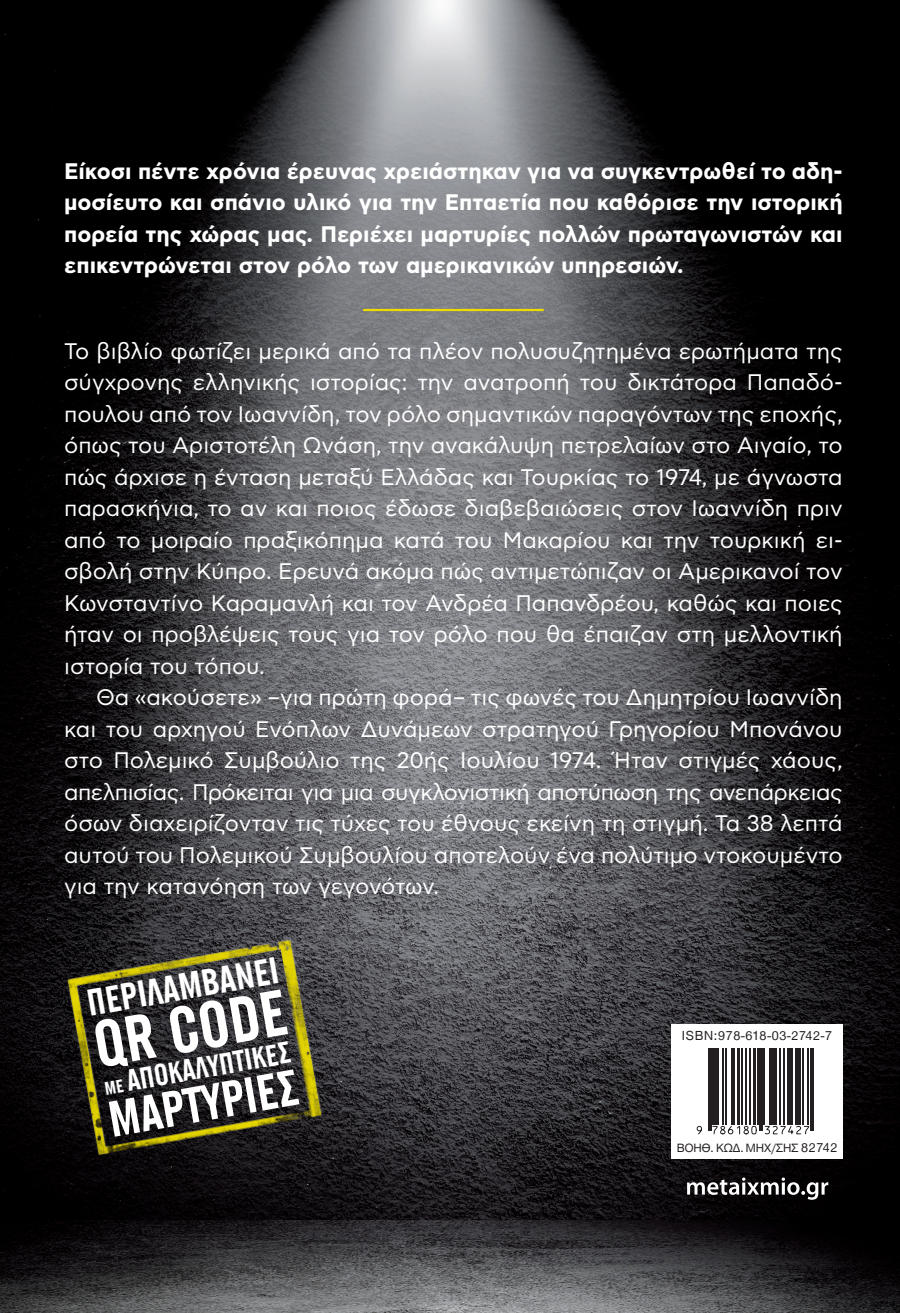
<style>
.page{position:relative;width:900px;height:1313px;background:#fff}
.page>*{position:absolute;margin:0;border:0;box-sizing:border-box;transform-origin:0 0}
.t1{font:72.67px "CF Blast Gothic Mini";color:#fff}
.t2{font:56.7px "CF Blast Gothic Mini";color:#fff}
.t3{font:42.07px "CF Blast Gothic Mini";color:#fff}
.t4{font:33.75px "CF Blast Gothic Mini";color:#fff}
.t5{font:22.5px/31.5px "CF Asty Std";color:#fff;text-align:justify}
.t6{font:700 22.5px/31.5px "CF Asty Std";letter-spacing:-.005em;color:#fff;text-align:justify}
.t7{font:13.5px "Helvetica Neue Greek";letter-spacing:.05em;color:#231f20}
.t8{font:12.38px "Helvetica Neue Greek";color:#231f20}
.s1{font-size:20.47px}
.s2{font-size:13.5px}
</style>
<div class="page">
<img style="left:0;top:0;width:899px;height:1313px">
<div style="left:671px;top:1024px;width:171px;height:134px;background:#fff"></div>
<svg style="left:709px;top:1048px;width:105px;height:83px"></svg>
<hr style="left:707px;top:1048px;width:2px;height:82px;background:#231f20">
<hr style="left:710px;top:1048px;width:1px;height:82px;background:#231f20">
<hr style="left:712px;top:1048px;width:3px;height:77px;background:#231f20">
<hr style="left:716px;top:1048px;width:3px;height:77px;background:#231f20">
<hr style="left:722px;top:1048px;width:1px;height:77px;background:#231f20">
<hr style="left:725px;top:1048px;width:1px;height:77px;background:#231f20">
<hr style="left:731px;top:1048px;width:1px;height:77px;background:#231f20">
<hr style="left:733px;top:1048px;width:1px;height:77px;background:#231f20">
<hr style="left:736px;top:1048px;width:3px;height:77px;background:#231f20">
<hr style="left:741px;top:1048px;width:1px;height:77px;background:#231f20">
<hr style="left:745px;top:1048px;width:2px;height:77px;background:#231f20">
<hr style="left:749px;top:1048px;width:1px;height:77px;background:#231f20">
<hr style="left:753px;top:1048px;width:2px;height:77px;background:#231f20">
<hr style="left:757px;top:1048px;width:1px;height:77px;background:#231f20">
<hr style="left:759px;top:1048px;width:1px;height:82px;background:#231f20">
<hr style="left:761px;top:1048px;width:1px;height:82px;background:#231f20">
<hr style="left:763px;top:1048px;width:1px;height:77px;background:#231f20">
<hr style="left:769px;top:1048px;width:1px;height:77px;background:#231f20">
<hr style="left:771px;top:1048px;width:2px;height:77px;background:#231f20">
<hr style="left:774px;top:1048px;width:3px;height:77px;background:#231f20">
<hr style="left:779px;top:1048px;width:1px;height:77px;background:#231f20">
<hr style="left:783px;top:1048px;width:1px;height:77px;background:#231f20">
<hr style="left:787px;top:1048px;width:1px;height:77px;background:#231f20">
<hr style="left:789px;top:1048px;width:3px;height:77px;background:#231f20">
<hr style="left:794px;top:1048px;width:3px;height:77px;background:#231f20">
<hr style="left:798px;top:1048px;width:2px;height:77px;background:#231f20">
<hr style="left:802px;top:1048px;width:1px;height:77px;background:#231f20">
<hr style="left:807px;top:1048px;width:1px;height:77px;background:#231f20">
<hr style="left:810px;top:1048px;width:1px;height:82px;background:#231f20">
<hr style="left:812px;top:1048px;width:1px;height:82px;background:#231f20">
<svg style="left:696px;top:1125px;width:113px;height:10px"></svg>
<svg style="left:687px;top:1178px;width:141px;height:22px"></svg>
<img style="left:64px;top:937px;width:263px;height:225px">
<hr style="left:363px;top:309px;width:180px;height:2px;background:#ebdb01">
<p class="t6" style="left:64px;top:157px;width:780px">Είκοσι πέντε χρόνια έρευνας χρειάστηκαν για να συγκεντρωθεί το αδη&shy;μοσίευτο και σπάνιο υλικό για την Επταετία που καθόρισε την ιστορική πορεία της χώρας μας. Περιέχει μαρτυρίες πολλών πρωταγωνιστών και επικεντρώνεται στον ρόλο των αμερικανικών υπηρεσιών.</p>
<p class="t5" style="left:64px;top:336px;width:780px">Το βιβλίο φωτίζει μερικά από τα πλέον πολυσυζητημένα ερωτήματα της σύγχρονης ελληνικής ιστορίας: την ανατροπή του δικτάτορα Παπαδό&shy;πουλου από τον Ιωαννίδη, τον ρόλο σημαντικών παραγόντων της εποχής, όπως του Αριστοτέλη Ωνάση, την ανακάλυψη πετρελαίων στο Αιγαίο, το πώς άρχισε η ένταση μεταξύ Ελλάδας και Τουρκίας το 1974, με άγνωστα παρασκήνια, το αν και ποιος έδωσε διαβεβαιώσεις στον Ιωαννίδη πριν από το μοιραίο πραξικόπημα κατά του Μακαρίου και την τουρκική ει&shy;σβολή στην Κύπρο. Ερευνά ακόμα πώς αντιμετώπιζαν οι Αμερικανοί τον Κωνσταντίνο Καραμανλή και τον Ανδρέα Παπανδρέου, καθώς και ποιες ήταν οι προβλέψεις τους για τον ρόλο που θα έπαιζαν στη μελλοντική ιστορία του τόπου.</p>
<p class="t5" style="left:64px;top:683px;width:780px;text-indent:32px">Θα «ακούσετε» –για πρώτη φορά– τις φωνές του Δημητρίου Ιωαννίδη και του αρχηγού Ενόπλων Δυνάμεων στρατηγού Γρηγορίου Μπονάνου στο Πολεμικό Συμβούλιο της 20ής Ιουλίου 1974. Ήταν στιγμές χάους, απελπισίας. Πρόκειται για μια συγκλονιστική αποτύπωση της ανεπάρκειας όσων διαχειρίζονταν τις τύχες του έθνους εκείνη τη στιγμή. Τα 38 λεπτά αυτού του Πολεμικού Συμβουλίου αποτελούν ένα πολύτιμο ντοκουμέντο για την κατανόηση των γεγονότων.</p>
<h3 class="t3" style="left:83px;top:981px;width:195px;rotate:-10deg">ΠΕΡΙΛΑΜΒΑΝΕΙ</h3>
<h1 class="t1" style="left:88px;top:1007px;width:196px;rotate:-10deg">QR CODE</h1>
<h3 class="t4" style="left:101px;top:1067px;width:191px;rotate:-10deg"><span class="s1">ΜΕ</span> ΑΠΟΚΑΛΥΠΤΙΚΕΣ</h3>
<h2 class="t2" style="left:103px;top:1090px;width:194px;rotate:-10deg">ΜΑΡΤΥΡΙΕΣ</h2>
<p class="t7" style="left:682px;top:1028px;width:152px">ISBN:978-618-03-2742-7</p>
<p class="t8" style="left:676px;top:1142px;width:162px">ΒΟΗΘ. ΚΩΔ. MHX/ΣΗΣ <span class="s2">82742</span></p>
</div>
